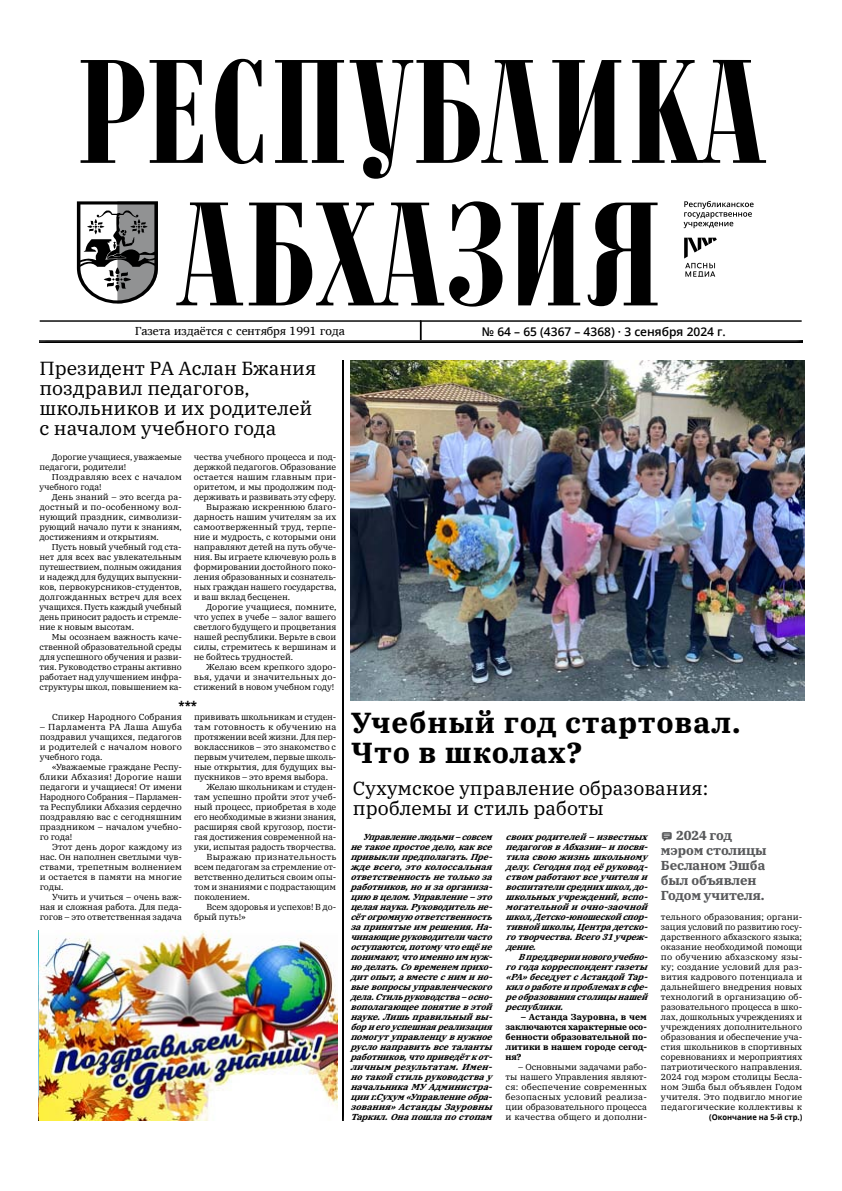
<style>
.page{position:relative;width:842px;height:1191px;background:#fff}
.page>*{position:absolute;margin:0;border:0;box-sizing:border-box;transform-origin:0 0}
.t1{font:700 29px/30px "IBM Plex Serif";letter-spacing:.03em;color:#000}
.t2{font:19px/20px "IBM Plex Serif";color:#000}
.t3{font:700 13px/15px "IBM Plex Serif";letter-spacing:-.01em;color:#58595b}
.t4{font:600 12px "Open Sans";color:#000}
.t5{font:12px "Charis SIL";color:#000}
.t6{font:700 12px "Open Sans";color:#000;scale:.95 1}
.t7{font:8.7px/10px "IBM Plex Serif";letter-spacing:-.01em;color:#000;text-align:justify}
.t8{font:italic 700 8.7px/10px "IBM Plex Serif";color:#000;text-align:justify}
.t9{font:700 8.7px/10px "IBM Plex Serif";letter-spacing:-.01em;color:#000;text-align:justify}
.t10{font:8.7px "IBM Plex Serif";letter-spacing:.01em;color:#000}
.t11{font:8.7px "IBM Plex Serif";letter-spacing:.02em;color:#000}
.t12{font:8.6px/10px "IBM Plex Serif";letter-spacing:-.01em;color:#000;text-align:justify}
.t13{font:8.6px/10px "IBM Plex Serif";letter-spacing:.01em;color:#000}
.t14{font:700 8px "Open Sans";color:#000;scale:.95 1}
</style>
<div class="page">
<svg style="left:81px;top:59px;width:685px;height:120px"></svg>
<svg style="left:176px;top:201px;width:482px;height:105px"></svg>
<svg style="left:683px;top:201px;width:71px;height:27px"></svg>
<svg style="left:40px;top:320px;width:762px;height:19px"></svg>
<svg style="left:684px;top:238px;width:33px;height:39px"></svg>
<hr style="left:38px;top:339px;width:765px;height:4px;background:#000;opacity:.75">
<svg style="left:77px;top:201px;width:81px;height:102px"></svg>
<hr style="left:341px;top:359px;width:3px;height:758px;background:#000;opacity:.75">
<img style="left:351px;top:360px;width:454px;height:340px">
<img style="left:39px;top:930px;width:298px;height:190px">
<h3 class="t5" style="left:135px;top:324px;width:211px">Газета издаётся с сентября 1991 года</h3>
<h3 class="t4" style="left:482px;top:323px;width:245px">№ 64 – 65 (4367 – 4368) · 3 сенября 2024 г.</h3>
<h2 class="t2" style="left:39px;top:356px;width:278px">Президент РА Аслан Бжания поздравил педагогов, школьников и их родителей с началом учебного года</h2>
<p class="t12" style="left:39px;top:451px;width:144px;text-indent:12px">Дорогие учащиеся, уважаемые педагоги, родители!</p>
<p class="t13" style="left:39px;top:471px;width:144px;text-indent:12px">Поздравляю всех с началом учебного года!</p>
<p class="t12" style="left:39px;top:491px;width:144px;text-indent:12px">День знаний – это всегда ра&shy;достный и по-особенному вол&shy;нующий праздник, символизи&shy;рующий начало пути к знаниям, достижениям и открытиям.</p>
<p class="t12" style="left:39px;top:541px;width:144px;text-indent:12px">Пусть новый учебный год ста&shy;нет для всех вас увлекательным путешествием, полным ожидания и надежд для будущих выпускни&shy;ков, первокурсников-студентов, долгожданных встреч для всех учащихся. Пусть каждый учебный день приносит радость и стремле&shy;ние к новым высотам.</p>
<p class="t12" style="left:39px;top:631px;width:144px;text-indent:12px">Мы осознаем важность каче&shy;ственной образовательной среды для успешного обучения и разви&shy;тия. Руководство страны активно работает над улучшением инфра&shy;структуры школ, повышением ка-</p>
<p class="t12" style="left:194px;top:451px;width:144px">чества учебного процесса и под-</p>
<p class="t12" style="left:194px;top:461px;width:144px">держкой педагогов. Образование</p>
<p class="t13" style="left:194px;top:471px;width:144px">остается нашим главным при-</p>
<p class="t12" style="left:194px;top:481px;width:144px">оритетом, и мы продолжим под-</p>
<p class="t12" style="left:194px;top:491px;width:144px">держивать и развивать эту сферу.</p>
<p class="t12" style="left:206px;top:501px;width:132px">Выражаю искреннюю благо-</p>
<p class="t12" style="left:194px;top:511px;width:144px">дарность нашим учителям за их</p>
<p class="t12" style="left:194px;top:521px;width:144px">самоотверженный труд, терпе-</p>
<p class="t12" style="left:194px;top:531px;width:144px">ние и мудрость, с которыми они</p>
<p class="t12" style="left:194px;top:541px;width:144px">направляют детей на путь обуче-</p>
<p class="t12" style="left:194px;top:551px;width:144px">ния. Вы играете ключевую роль в</p>
<p class="t12" style="left:194px;top:561px;width:144px">формировании достойного поко-</p>
<p class="t12" style="left:194px;top:571px;width:144px">ления образованных и сознатель-</p>
<p class="t12" style="left:194px;top:581px;width:144px">ных граждан нашего государства,</p>
<p class="t12" style="left:194px;top:591px;width:98px">и ваш вклад бесценен.</p>
<p class="t12" style="left:206px;top:601px;width:132px">Дорогие учащиеся, помните,</p>
<p class="t12" style="left:194px;top:611px;width:144px">что успех в учебе – залог вашего</p>
<p class="t12" style="left:194px;top:621px;width:144px">светлого будущего и процветания</p>
<p class="t12" style="left:194px;top:631px;width:144px">нашей республики. Верьте в свои</p>
<p class="t12" style="left:194px;top:641px;width:144px">силы, стремитесь к вершинам и</p>
<p class="t12" style="left:194px;top:651px;width:101px">не бойтесь трудностей.</p>
<p class="t12" style="left:206px;top:661px;width:132px">Желаю всем крепкого здоро-</p>
<p class="t13" style="left:194px;top:671px;width:144px">вья, удачи и значительных до-</p>
<p class="t12" style="left:194px;top:681px;width:142px">стижений в новом учебном году!</p>
<h3 class="t6" style="left:179px;top:697px;width:21px">***</h3>
<p class="t7" style="left:52px;top:711px;width:131px">Спикер Народного Собрания</p>
<p class="t7" style="left:40px;top:721px;width:144px">– Парламента РА Лаша Ашуба поздравил учащихся, педагогов и родителей с началом нового учебного года.</p>
<p class="t7" style="left:40px;top:761px;width:144px;text-indent:12px">«Уважаемые граждане Респу&shy;блики Абхазия! Дорогие наши педагоги и учащиеся! От имени Народного Собрания – Парламен&shy;та Республики Абхазия сердечно поздравляю вас с сегодняшним праздником – началом учебно&shy;го года!</p>
<p class="t7" style="left:40px;top:841px;width:144px;text-indent:12px">Этот день дорог каждому из нас. Он наполнен светлыми чув&shy;ствами, трепетным волнением и остается в памяти на многие годы.</p>
<p class="t7" style="left:40px;top:891px;width:144px;text-indent:12px">Учить и учиться – очень важ&shy;ная и сложная работа. Для педа&shy;гогов – это ответственная задача</p>
<p class="t7" style="left:194px;top:711px;width:144px">прививать школьникам и студен-</p>
<p class="t10" style="left:194px;top:720px;width:144px">там готовность к обучению на</p>
<p class="t7" style="left:194px;top:731px;width:144px">протяжении всей жизни. Для пер-</p>
<p class="t7" style="left:194px;top:741px;width:144px">воклассников – это знакомство с</p>
<p class="t7" style="left:194px;top:751px;width:144px">первым учителем, первые школь-</p>
<p class="t7" style="left:194px;top:761px;width:144px">ные открытия, для будущих вы-</p>
<p class="t7" style="left:194px;top:771px;width:136px">пускников – это время выбора.</p>
<p class="t7" style="left:206px;top:781px;width:131px">Желаю школьникам и студен-</p>
<p class="t7" style="left:194px;top:791px;width:144px">там успешно пройти этот учеб-</p>
<p class="t7" style="left:194px;top:801px;width:144px">ный процесс, приобретая в ходе</p>
<p class="t7" style="left:194px;top:811px;width:144px">его необходимые в жизни знания,</p>
<p class="t7" style="left:194px;top:821px;width:144px">расширяя свой кругозор, пости-</p>
<p class="t7" style="left:194px;top:831px;width:144px">гая достижения современной на-</p>
<p class="t7" style="left:194px;top:841px;width:144px">уки, испытая радость творчества.</p>
<p class="t11" style="left:206px;top:850px;width:131px">Выражаю признательность</p>
<p class="t7" style="left:194px;top:861px;width:144px">всем педагогам за стремление от-</p>
<p class="t7" style="left:194px;top:871px;width:144px">ветственно делиться своим опы-</p>
<p class="t7" style="left:194px;top:881px;width:144px">том и знаниями с подрастающим</p>
<p class="t7" style="left:194px;top:891px;width:57px">поколением.</p>
<p class="t7" style="left:206px;top:901px;width:131px">Всем здоровья и успехов! В до-</p>
<p class="t7" style="left:194px;top:911px;width:53px">брый путь!»</p>
<h1 class="t1" style="left:351px;top:705px;width:391px">Учебный год стартовал.<br>Что в школах?</h1>
<h2 class="t2" style="left:353px;top:776px;width:357px">Сухумское управление образования: проблемы и стиль работы</h2>
<p class="t8" style="left:506px;top:831px;width:147px">своихродителей–известных педагоговвАбхазии–ипосвя&shy;тиласвоюжизньшкольному делу.Сегодняподеёруковод&shy;ствомработаютвсеучителяи воспитателисреднихшкол,до&shy;школьныхучреждений,вспо&shy;могательнойиочно-заочной школ,Детско-юношескойспор&shy;тивнойшколы,Центрадетско&shy;готворчества.Всего31учреж&shy;дение.</p>
<p class="t8" style="left:506px;top:951px;width:147px;text-indent:12px">Впреддверииновогоучебно&shy;гогодакорреспондентгазеты «РА»беседуетсАстандойТар&shy;килоработеипроблемахвсфе&shy;реобразованиястолицынашей республики.</p>
<p class="t9" style="left:506px;top:1011px;width:143px;text-indent:15px">– Астанда Зауровна, в чем заключаются характерные осо&shy;бенности образовательной по&shy;литики в нашем городе сегод&shy;ня?</p>
<p class="t7" style="left:506px;top:1061px;width:143px;text-indent:12px">– Основными задачами рабо&shy;ты нашего Управления являют&shy;ся: обеспечение современных безопасных условий реализа&shy;ции образовательного процесса и качества общего и дополни-</p>
<h3 class="t3" style="left:661px;top:827px;width:107px;text-indent:15px">2024 год мэром столицы<br>Бесланом Эшба был объявлен годом учителя.</h3>
<p class="t8" style="left:350px;top:831px;width:147px;text-indent:12px">Управлениелюдьми–совсем нетакоепростоедело,каквсе привыклипредполагать.Пре&shy;ждевсего,этоколоссальная ответственностьнетолькоза работников,ноизаорганиза&shy;циювцелом.Управление–это целаянаука.Руководительне&shy;сётогромнуюответственность запринятыеимрешения.На&shy;чинающиеруководителичасто оступаются,потомучтоещёне понимают,чтоименноимнуж&shy;ноделать.Современемприхо&shy;дитопыт,авместеснимино&shy;выевопросыуправленческого дела.Стильруководства–осно&shy;вополагающеепонятиевэтой науке.Лишьправильныйвы&shy;бориегоуспешнаяреализация помогутуправленцувнужное руслонаправитьвсеталанты работников,чтоприведёткот&shy;личнымрезультатам.Имен&shy;нотакойстильруководствау начальникаМУАдминистра&shy;цииг.Сухум«Управлениеобра&shy;зования»АстандыЗауровны Таркил.Онапошлапостопам</p>
<p class="t7" style="left:661px;top:911px;width:143px">тельного образования; органи&shy;зация условий по развитию госу&shy;дарственного абхазского языка; оказание необходимой помощи по обучению абхазскому язы&shy;ку; создание условий для раз&shy;вития кадрового потенциала и дальнейшего внедрения новых технологий в организацию об&shy;разовательного процесса в шко&shy;лах, дошкольных учреждениях и учреждениях дополнительного образования и обеспечение уча&shy;стия школьников в спортивных соревнованиях и мероприятиях патриотического направления.<br>2024 год мэром столицы Бесла&shy;ном Эшба был объявлен годом учителя. Это подвигло многие педагогические коллективы к</p>
<p class="t14" style="left:709px;top:1111px;width:100px">(Окончание на 5-й стр.)</p>
</div>
